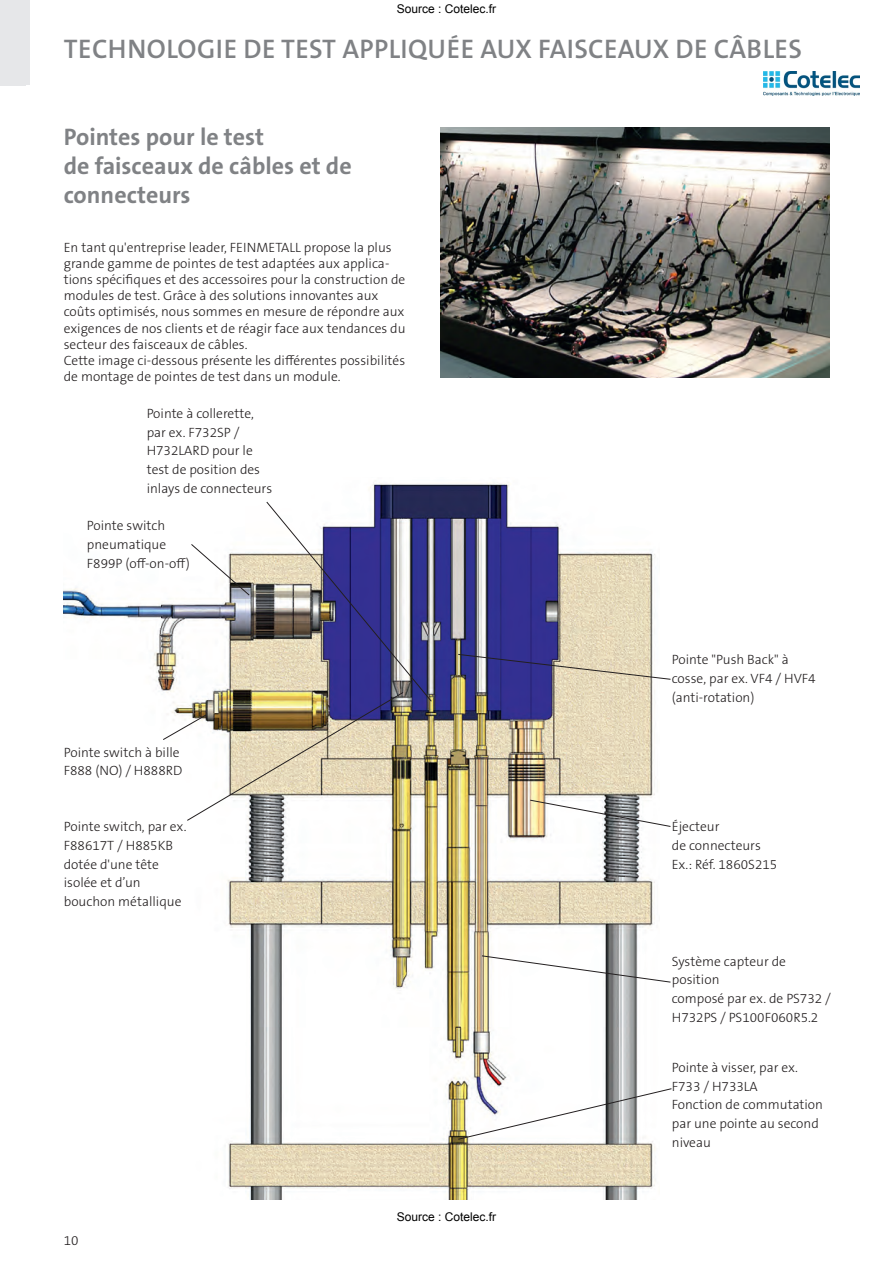
<style>
.page{position:relative;width:893px;height:1263px;background:#fff}
.page>*{position:absolute;margin:0;border:0;box-sizing:border-box;transform-origin:0 0}
.t1{font:600 27px "The Sans Os F";letter-spacing:.015em;color:#808285}
.t2{font:700 24px/28.8px "The Sans Os F";color:#808285}
.t3{font:300 13.5px/18.8px "The Sans Os F";color:#231f20}
.t4{font:12px "Arial";color:#000}
</style>
<div class="page">
<div style="left:0;top:0;width:30px;height:85px;background:#e6e7e9"></div>
<img style="left:440px;top:128px;width:389px;height:249px">
<img style="left:64px;top:482px;width:592px;height:718px">
<svg style="left:457px;top:653px;width:214px;height:27px"></svg>
<svg style="left:529px;top:799px;width:142px;height:28px"></svg>
<svg style="left:481px;top:955px;width:190px;height:28px"></svg>
<svg style="left:457px;top:1088px;width:215px;height:52px"></svg>
<img style="left:162px;top:501px;width:270px;height:320px">
<img style="left:763px;top:71px;width:96px;height:24px">
<p class="t4" style="left:397px;top:0;width:101px">Source : Cotelec.fr</p>
<h1 class="t1" style="left:64px;top:32px;width:739px">TECHNOLOGIE DE TEST APPLIQUÉE AUX FAISCEAUX DE CÂBLES</h1>
<h2 class="t2" style="left:64px;top:123px;width:289px">Pointes pour le test<br>de faisceaux de câbles et de connecteurs</h2>
<p class="t3" style="left:64px;top:239px;width:343px;line-height:16.2px">En tant qu'entreprise leader, FEINMETALL propose la plus grande gamme de pointes de test adaptées aux applica&shy;tions spécifiques et des accessoires pour la construction de modules de test. Grâce à des solutions innovantes aux coûts optimisés, nous sommes en mesure de répondre aux exigences de nos clients et de réagir face aux tendances du secteur des faisceaux de câbles.<br>Cette image ci-dessous présente les différentes possibilités de montage de pointes de test dans un module.</p>
<p class="t3" style="left:147px;top:404px;width:127px">Pointe à collerette, par ex. F732SP /<br>H732LARD pour le test de position des inlays de connecteurs</p>
<p class="t3" style="left:87px;top:516px;width:105px">Pointe switch pneumatique<br>F899P (off-on-off)</p>
<p class="t3" style="left:64px;top:743px;width:120px">Pointe switch à bille<br>F888 (NO) / H888RD</p>
<p class="t3" style="left:64px;top:817px;width:124px">Pointe switch, par ex.<br>F88617T / H885KB dotée d'une tête isolée et d’un bouchon métallique</p>
<p class="t3" style="left:64px;top:1231px;width:16px">10</p>
<p class="t4" style="left:397px;top:1208px;width:101px">Source : Cotelec.fr</p>
<p class="t3" style="left:672px;top:650px;width:145px">Pointe "Push Back" à cosse, par ex. VF4 / HVF4 (anti-rotation)</p>
<p class="t3" style="left:672px;top:817px;width:107px">Éjecteur<br>de connecteurs<br>Ex.: Réf. 1860S215</p>
<p class="t3" style="left:672px;top:952px;width:160px">Système capteur de position<br>composé par ex. de PS732 /<br>H732PS / PS100F060R5.2</p>
<p class="t3" style="left:672px;top:1058px;width:153px">Pointe à visser, par ex.<br>F733 / H733LA<br>Fonction de commutation par une pointe au second niveau</p>
</div>
